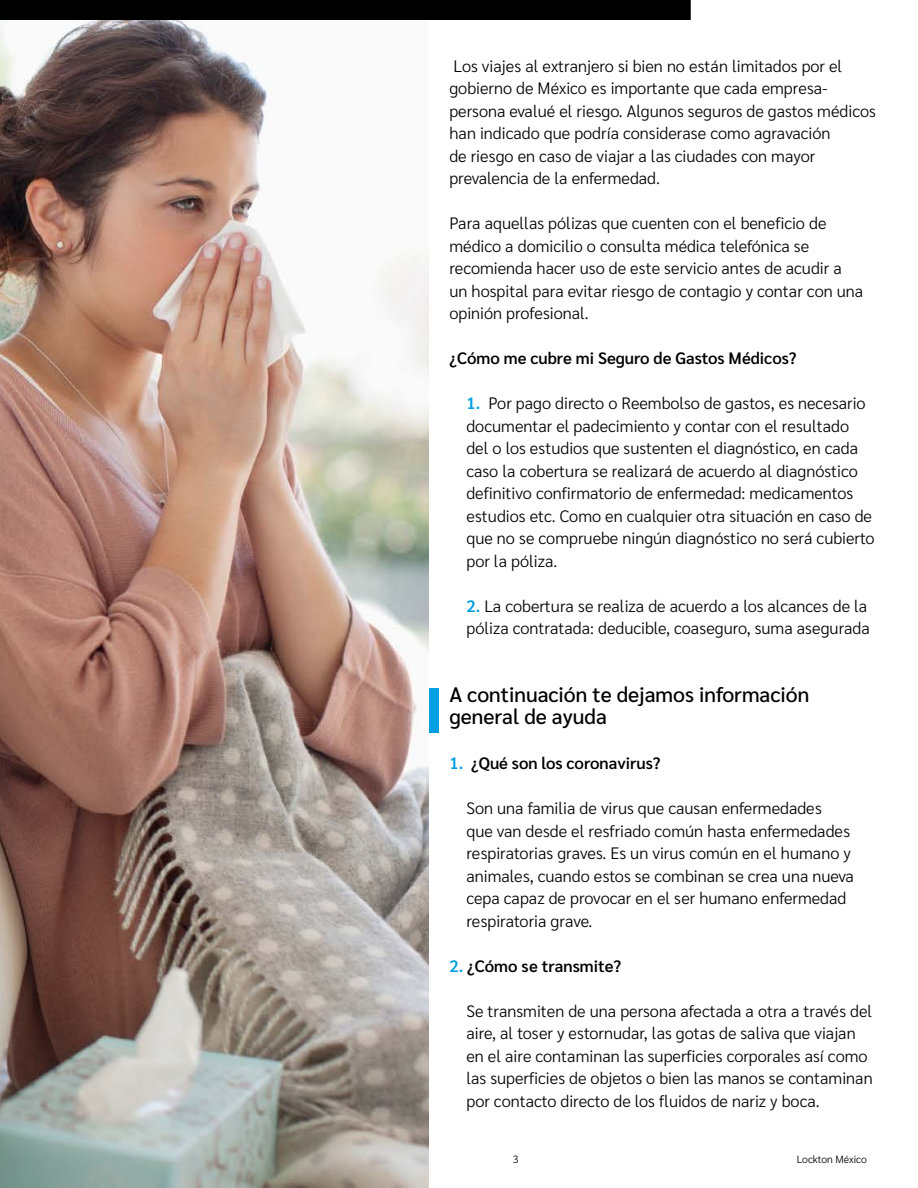
<style>
.page{position:relative;width:918px;height:1188px;background:#fff}
.page>*{position:absolute;margin:0;border:0;box-sizing:border-box;transform-origin:0 0}
.t1{font:500 21px/22.5px "Sarabun";color:#000}
.t2{font:300 16.5px/22.5px "Sarabun";color:#000}
.t3{font:600 16.5px "Sarabun";color:#000}
.t4{font:300 10.5px "Sarabun";color:#000}
.s1{font-weight:600;color:#009fe3}
.s2{color:#009fe3}
</style>
<div class="page">
<div style="left:423px;top:689px;width:16px;height:44px;background:#009fe3"></div>
<img style="left:0;top:20px;width:428px;height:1167px">
<div style="left:1px;top:1px;width:689px;height:18px;background:#000"></div>
<div style="left:0;top:0;width:691px;height:20px;border:2px solid #000"></div>
<p class="t2" style="left:449px;top:55px;width:428px">Los viajes al extranjero si bien no están limitados por el gobierno de México es importante que cada empresa&shy;persona evalué el riesgo. Algunos seguros de gastos médicos han indicado que podría considerase como agravación<br>de riesgo en caso de viajar a las ciudades con mayor prevalencia de la enfermedad.</p>
<p class="t2" style="left:449px;top:212px;width:415px">Para aquellas pólizas que cuenten con el beneficio de médico a domicilio o consulta médica telefónica se recomienda hacer uso de este servicio antes de acudir a un hospital para evitar riesgo de contagio y contar con una opinión profesional.</p>
<p class="t3" style="left:449px;top:349px;width:349px">¿Cómo me cubre mi Seguro de Gastos Médicos?</p>
<p class="t2" style="left:466px;top:392px;width:410px"><span class="s1">1.</span> Por pago directo o Reembolso de gastos, es necesario documentar el padecimiento y contar con el resultado del o los estudios que sustenten el diagnóstico, en cada caso la cobertura se realizará de acuerdo al diagnóstico definitivo confirmatorio de enfermedad: medicamentos estudios etc. Como en cualquier otra situación en caso de que no se compruebe ningún diagnóstico no será cubierto por la póliza.</p>
<p class="t2" style="left:466px;top:595px;width:405px"><span class="s1">2.</span> La cobertura se realiza de acuerdo a los alcances de la póliza contratada: deducible, coaseguro, suma asegurada</p>
<p class="t1" style="left:449px;top:683px;width:361px">A continuación te dejamos información general de ayuda</p>
<p class="t3" style="left:449px;top:754px;width:213px"><span class="s2">1.</span> ¿Qué son los coronavirus?</p>
<p class="t2" style="left:466px;top:797px;width:389px">Son una familia de virus que causan enfermedades<br>que van desde el resfriado común hasta enfermedades respiratorias graves. Es un virus común en el humano y animales, cuando estos se combinan se crea una nueva cepa capaz de provocar en el ser humano enfermedad respiratoria grave.</p>
<p class="t3" style="left:449px;top:956px;width:173px"><span class="s2">2.</span> ¿Cómo se transmite?</p>
<p class="t2" style="left:466px;top:1000px;width:408px">Se transmiten de una persona afectada a otra a través del aire, al toser y estornudar, las gotas de saliva que viajan en el aire contaminan las superficies corporales así como las superficies de objetos o bien las manos se contaminan por contacto directo de los fluidos de nariz y boca.</p>
<p class="t4" style="left:513px;top:1154px;width:7px">3</p>
<p class="t4" style="left:797px;top:1154px;width:72px">Lockton México</p>
</div>
